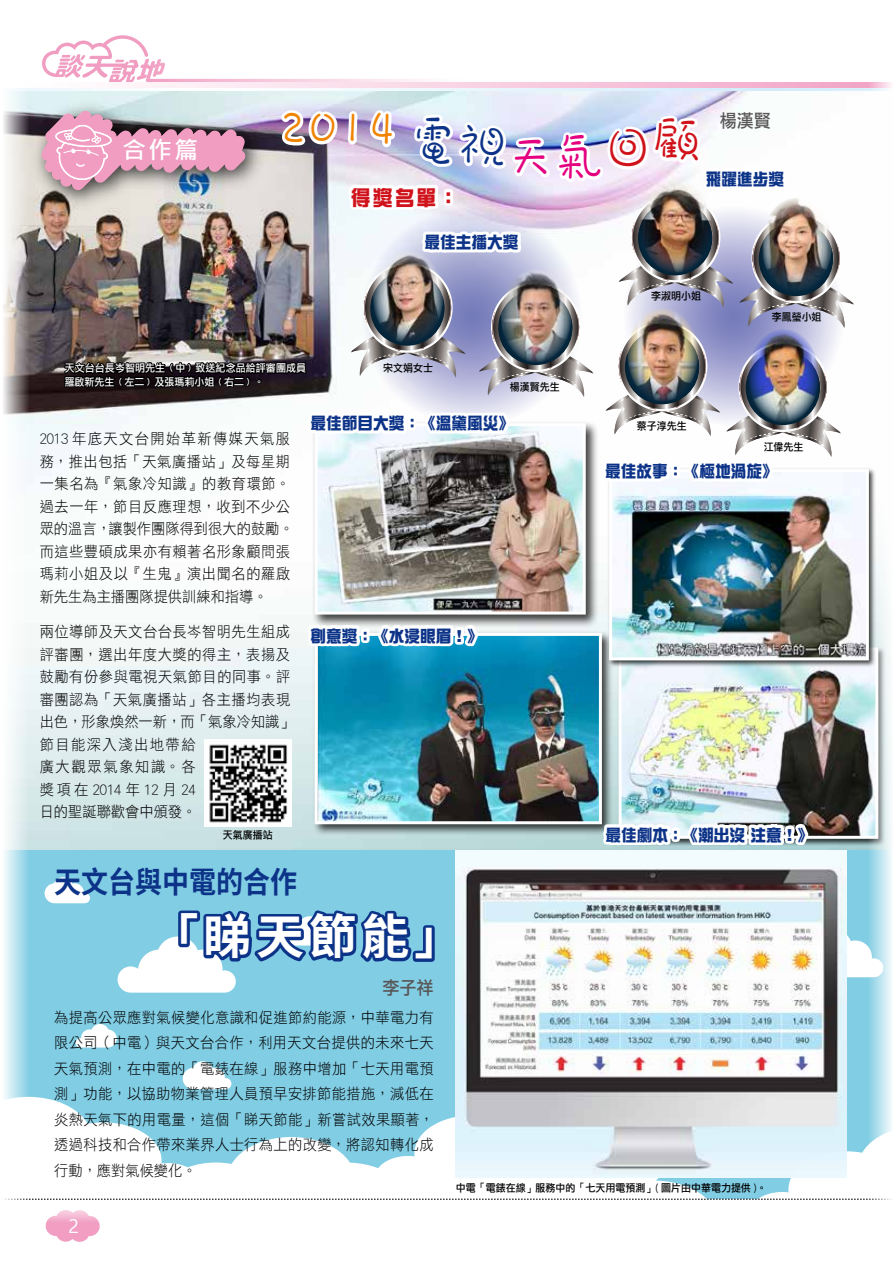
<style>
.page{position:relative;width:893px;height:1263px;background:#fff}
.page>*{position:absolute;margin:0;border:0;box-sizing:border-box;transform-origin:0 0}
.t1{font:54px "DF Pao W4 WINP BF";color:#f08300;scale:.9 1}
.t2{font:700 48px "Noto Sans Hant";color:#fff}
.t3{font:700 30px "Noto Sans Hant";color:#0c3388;scale:.9 1}
.t4{font:700 24px "Microsoft Jheng Hei";color:#fff}
.t5{font:21px "DF Zong Yi W9 WINP BF";color:#d0121b;scale:.95 1}
.t6{font:19.5px "Ebrima";color:#fff}
.t7{font:18px "DF Li Hei Md HK BF";color:#595757;scale:.95 1}
.t8{font:16.5px "DF Zong Yi W9 WINP BF";color:#0c3388;scale:.95 1}
.t9{font:15px/22.5px "DF Hei Lt HKP BF";letter-spacing:.035em;color:#000;scale:.95 1}
.t10{font:10.5px "DF Li Hei Md HK BF";color:#000;scale:.95 1}
.t11{font:10.5px/13.5px "DF Li Hei Md HK BF";letter-spacing:.01em;color:#fff;scale:.95 1}
.s1{color:#0c3388}
.s2{color:#e4007f}
.s3{color:#d0121b}
</style>
<div class="page">
<svg style="left:29px;top:850px;width:834px;height:348px;fill:#81cde4"></svg>
<svg style="left:183px;top:1061px;width:48px;height:28px"></svg>
<svg style="left:76px;top:1024px;width:41px;height:23px"></svg>
<img style="left:456px;top:1007px;width:390px;height:171px">
<img style="left:29px;top:93px;width:243px;height:124px">
<img style="left:34px;top:107px;width:829px;height:900px">
<svg style="left:29px;top:87px;width:834px;height:3px"></svg>
<svg style="left:42px;top:35px;width:423px;height:48px"></svg>
<svg style="left:137px;top:83px;width:726px;height:4px"></svg>
<svg style="left:29px;top:1198px;width:833px;height:2px"></svg>
<svg style="left:46px;top:1210px;width:54px;height:32px"></svg>
<svg style="left:863px;top:82px;width:29px;height:1118px"></svg>
<svg style="left:3px;top:88px;width:26px;height:1112px"></svg>
<h3 class="t4" style="left:122px;top:135px;width:78px">合作篇</h3>
<h1 class="t1" style="left:278px;top:100px;width:471px">2014 <span class="s1">電視</span><span class="s2">天氣</span><span class="s3">回顧</span></h1>
<h3 class="t5" style="left:351px;top:187px;width:115px">得獎名單：</h3>
<p class="t7" style="left:720px;top:111px;width:55px">楊漢賢</p>
<p class="t8" style="left:706px;top:170px;width:84px">飛躍進步獎</p>
<p class="t8" style="left:424px;top:234px;width:100px">最佳主播大獎</p>
<p class="t10" style="left:651px;top:290px;width:54px">李淑明小姐</p>
<p class="t10" style="left:772px;top:312px;width:54px">李鳳瑩小姐</p>
<p class="t11" style="left:65px;top:361px;width:256px">天文台台長岑智明先生﹙中﹚致送紀念品給評審團成員羅啟新先生﹙左二﹚及張瑪莉小姐﹙右二﹚。</p>
<p class="t10" style="left:383px;top:363px;width:54px">宋文娟女士</p>
<p class="t10" style="left:510px;top:381px;width:54px">楊漢賢先生</p>
<p class="t9" style="left:40px;top:428px;width:269px">2013 年底天文台開始革新傳媒天氣服務，推出包括「天氣廣播站」及每星期一集名為『氣象冷知識』的教育環節。過去一年，節目反應理想，收到不少公眾的溫言，讓製作團隊得到很大的鼓勵。而這些豐碩成果亦有賴著名形象顧問張瑪莉小姐及以『生鬼』演出聞名的羅啟新先生為主播團隊提供訓練和指導。</p>
<p class="t9" style="left:40px;top:620px;width:269px">兩位導師及天文台台長岑智明先生組成評審團，選出年度大獎的得主，表揚及鼓勵有份參與電視天氣節目的同事。評審團認為「天氣廣播站」各主播均表現出色，形象煥然一新，而「氣象冷知識」節目能深入淺出地帶給<br>廣大觀眾氣象知識。各<br>獎項在2014年12月24<br>日的聖誕聯歡會中頒發。</p>
<p class="t10" style="left:223px;top:829px;width:54px">天氣廣播站</p>
<p class="t8" style="left:310px;top:415px;width:216px">最佳節目大獎：《溫黛風災》</p>
<p class="t8" style="left:310px;top:627px;width:183px">創意獎：《水浸眼眉！》</p>
<h3 class="t3" style="left:54px;top:865px;width:271px">天文台與中電的合作</h3>
<h2 class="t2" style="left:150px;top:910px;width:313px">「睇天節能」</h2>
<p class="t7" style="left:382px;top:978px;width:55px">李子祥</p>
<p class="t9" style="left:54px;top:1005px;width:401px;line-height:25.5px;text-align:justify">為提高公眾應對氣候變化意識和促進節約能源，中華電力有限公司（中電）與天文台合作，利用天文台提供的未來七天天氣預測，在中電的「電錶在線」服務中增加「七天用電預測」功能，以協助物業管理人員預早安排節能措施，減低在炎熱天氣下的用電量，這個「睇天節能」新嘗試效果顯著，透過科技和合作帶來業界人士行為上的改變，將認知轉化成行動，應對氣候變化。</p>
<p class="t10" style="left:637px;top:421px;width:54px">蔡子淳先生</p>
<p class="t10" style="left:764px;top:442px;width:43px">江偉先生</p>
<p class="t8" style="left:605px;top:463px;width:183px">最佳故事：《極地渦旋》</p>
<p class="t8" style="left:605px;top:826px;width:220px">最佳劇本：《潮出沒 注意！》</p>
<h3 class="t6" style="left:68px;top:1212px;width:12px">2</h3>
<p class="t10" style="left:456px;top:1182px;width:329px">中電「電錶在線」服務中的「七天用電預測」( 圖片由中華電力提供 )。</p>
</div>
